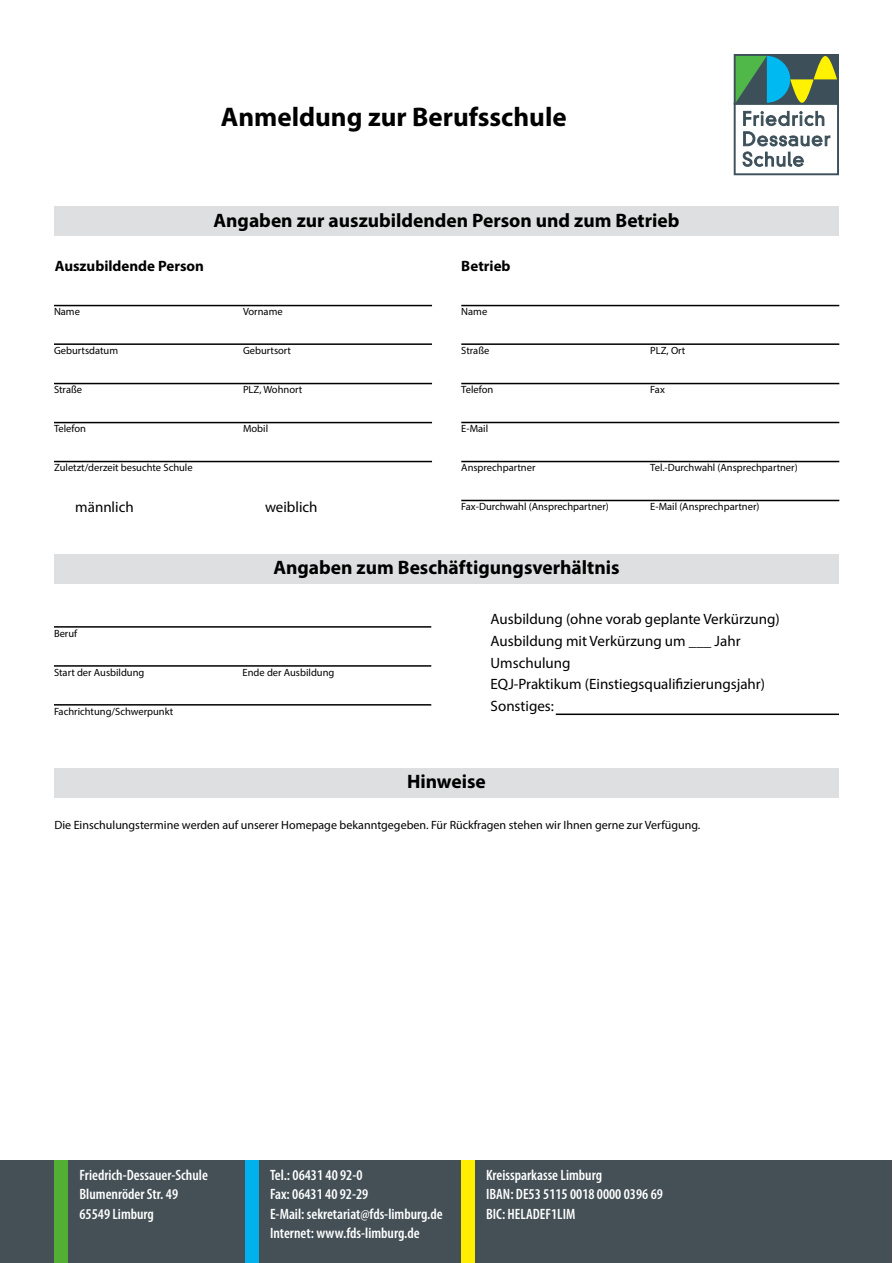
<style>
.page{position:relative;width:893px;height:1263px;background:#fff}
.page>*{position:absolute;margin:0;border:0;box-sizing:border-box;transform-origin:0 0}
.t1{font:700 27px "Myriad Pro";color:#000}
.t2{font:700 19.5px "Myriad Pro";color:#000}
.t3{font:600 condensed 15px/19.5px "Myriad Pro";color:#fff}
.t4{font:15px/21.8px "Myriad Pro";color:#000}
.t5{font:700 15px "Myriad Pro";color:#000}
.t6{font:12px "Myriad Pro";color:#000}
.t7{font:10.5px "Myriad Pro";color:#000}
</style>
<div class="page">
<svg style="left:734px;top:54px;width:105px;height:121px"></svg>
<div style="left:1px;top:1160px;width:891px;height:102px;background:#445056"></div>
<div style="left:55px;top:1160px;width:13px;height:102px;background:#52af33"></div>
<div style="left:245px;top:1160px;width:14px;height:102px;background:#00b1eb"></div>
<div style="left:461px;top:1160px;width:14px;height:102px;background:#fe0"></div>
<div style="left:54px;top:206px;width:785px;height:30px;background:#dedfe0"></div>
<div style="left:54px;top:554px;width:785px;height:30px;background:#dedfe0"></div>
<hr style="left:54px;top:305px;width:378px;height:1px;background:#000">
<hr style="left:54px;top:343px;width:378px;height:2px;background:#000">
<hr style="left:54px;top:383px;width:378px;height:1px;background:#000">
<hr style="left:54px;top:422px;width:378px;height:1px;background:#000">
<hr style="left:54px;top:461px;width:378px;height:1px;background:#000">
<hr style="left:461px;top:305px;width:378px;height:1px;background:#000">
<hr style="left:461px;top:343px;width:378px;height:2px;background:#000">
<hr style="left:54px;top:665px;width:377px;height:2px;background:#000">
<hr style="left:54px;top:704px;width:377px;height:1px;background:#000">
<hr style="left:54px;top:626px;width:377px;height:2px;background:#000">
<div style="left:54px;top:768px;width:785px;height:30px;background:#dedfe0"></div>
<hr style="left:461px;top:422px;width:378px;height:1px;background:#000">
<hr style="left:461px;top:383px;width:378px;height:1px;background:#000">
<hr style="left:461px;top:500px;width:378px;height:1px;background:#000">
<hr style="left:461px;top:461px;width:378px;height:1px;background:#000">
<hr style="left:556px;top:713px;width:283px;height:2px;background:#000">
<h1 class="t1" style="left:221px;top:99px;width:347px">Anmeldung zur Berufsschule</h1>
<h2 class="t2" style="left:213px;top:207px;width:467px">Angaben zur auszubildenden Person und zum Betrieb</h2>
<h3 class="t5" style="left:55px;top:256px;width:151px">Auszubildende Person</h3>
<h3 class="t5" style="left:461px;top:256px;width:51px">Betrieb</h3>
<p class="t7" style="left:243px;top:305px;width:41px">Vorname</p>
<p class="t7" style="left:243px;top:344px;width:50px">Geburtsort</p>
<p class="t7" style="left:243px;top:383px;width:61px">PLZ, Wohnort</p>
<p class="t7" style="left:243px;top:422px;width:27px">Mobil</p>
<p class="t7" style="left:54px;top:305px;width:27px">Name</p>
<p class="t7" style="left:54px;top:344px;width:66px">Geburtsdatum</p>
<p class="t7" style="left:54px;top:383px;width:30px">Straße</p>
<p class="t7" style="left:54px;top:422px;width:33px">Telefon</p>
<p class="t7" style="left:54px;top:461px;width:140px">Zuletzt/derzeit besuchte Schule</p>
<p class="t7" style="left:461px;top:305px;width:27px">Name</p>
<p class="t7" style="left:461px;top:344px;width:30px">Straße</p>
<p class="t7" style="left:461px;top:383px;width:33px">Telefon</p>
<p class="t7" style="left:461px;top:422px;width:28px">E-Mail</p>
<p class="t7" style="left:461px;top:461px;width:76px">Ansprechpartner</p>
<p class="t7" style="left:461px;top:500px;width:149px">Fax-Durchwahl (Ansprechpartner)</p>
<h3 class="t4" style="left:75px;top:496px;width:60px">männlich</h3>
<h3 class="t4" style="left:265px;top:496px;width:54px">weiblich</h3>
<h2 class="t2" style="left:273px;top:555px;width:348px">Angaben zum Beschäftigungsverhältnis</h2>
<p class="t7" style="left:650px;top:344px;width:37px">PLZ, Ort</p>
<p class="t7" style="left:650px;top:383px;width:16px">Fax</p>
<p class="t7" style="left:650px;top:461px;width:149px">Tel.-Durchwahl (Ansprechpartner)</p>
<p class="t7" style="left:650px;top:500px;width:111px">E-Mail (Ansprechpartner)</p>
<p class="t7" style="left:54px;top:627px;width:25px">Beruf</p>
<p class="t7" style="left:54px;top:666px;width:92px">Start der Ausbildung</p>
<p class="t7" style="left:54px;top:705px;width:121px">Fachrichtung/Schwerpunkt</p>
<p class="t7" style="left:243px;top:666px;width:93px">Ende der Ausbildung</p>
<h3 class="t4" style="left:491px;top:608px;width:291px">Ausbildung (ohne vorab geplante Verkürzung)<br>Ausbildung mit Verkürzung um ___ Jahr<br>Umschulung<br>EQJ-Praktikum (Einstiegsqualifizierungsjahr)<br>Sonstiges:</h3>
<h2 class="t2" style="left:407px;top:769px;width:80px">Hinweise</h2>
<p class="t6" style="left:54px;top:818px;width:648px">Die Einschulungstermine werden auf unserer Homepage bekanntgegeben. Für Rückfragen stehen wir Ihnen gerne zur Verfügung.</p>
<h3 class="t3" style="left:80px;top:1165px;width:130px">Friedrich-Dessauer-Schule<br>Blumenröder Str. 49<br>65549 Limburg</h3>
<h3 class="t3" style="left:270px;top:1165px;width:174px">Tel.: 06431 40 92-0<br>Fax: 06431 40 92-29<br>E-Mail: sekretariat@fds-limburg.de<br>Internet: www.fds-limburg.de</h3>
<h3 class="t3" style="left:486px;top:1165px;width:178px">Kreissparkasse Limburg<br>IBAN: DE53 5115 0018 0000 0396 69<br>BIC: HELADEF1LIM</h3>
</div>
